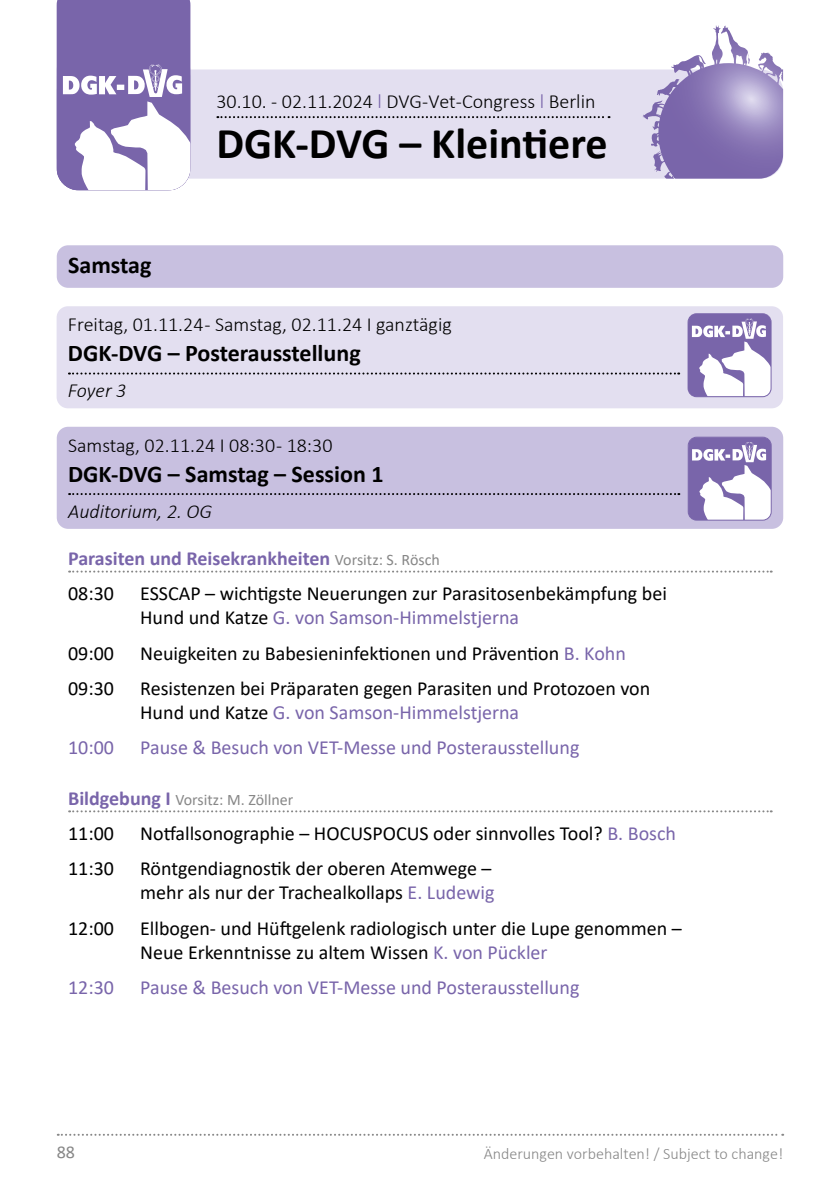
<style>
.page{position:relative;width:840px;height:1191px;background:#fff}
.page>*{position:absolute;margin:0;border:0;box-sizing:border-box;transform-origin:0 0}
.t1{font:700 44px "Calibri";color:#000}
.t2{font:700 24px "Calibri";color:#000}
.t3{font:20px/24px "Calibri";color:#000}
.t4{font:300 20px "Calibri";color:#000}
.t5{font:20px "Calibri";color:#7965aa}
.t6{font:700 20px/35.4px "Calibri";color:#7965aa}
.t7{font:italic 300 20px "Calibri";color:#000}
.t8{font:18px "Calibri";color:#878787}
.t9{font:300 16px "Calibri";color:#878787}
.t10{font:16px "Calibri";color:#878787}
.s1{color:#7965aa}
.s2{font-weight:400;font-size:16px;color:#878787}
.s3{font-weight:400;color:#000}
.s4{font-weight:700;font-size:20px;color:#7965aa}
</style>
<div class="page">
<svg style="left:58px;top:1133px;width:724px;height:2px"></svg>
<svg style="left:57px;top:69px;width:725px;height:110px;background:#d5cfe7"></svg>
<svg style="left:57px;top:0;width:133px;height:190px"></svg>
<svg style="left:642px;top:26px;width:74px;height:104px"></svg>
<svg style="left:217px;top:116px;width:392px;height:2px"></svg>
<div style="left:57px;top:306px;width:725px;height:102px;background:#e3dff0;border-radius:11px"></div>
<svg style="left:69px;top:372px;width:609px;height:2px"></svg>
<div style="left:57px;top:245px;width:725px;height:43px;background:#c8c0e0;border-radius:11px"></div>
<svg style="left:69px;top:570px;width:702px;height:2px"></svg>
<svg style="left:69px;top:810px;width:702px;height:2px"></svg>
<div style="left:57px;top:427px;width:725px;height:102px;background:#c8c0e0;border-radius:11px"></div>
<svg style="left:69px;top:493px;width:610px;height:2px"></svg>
<svg style="left:689px;top:314px;width:81px;height:83px;background:#b8add2"></svg>
<div style="left:687px;top:313px;width:84px;height:84px;border:1px solid #7965aa;border-radius:9px"></div>
<svg style="left:689px;top:437px;width:81px;height:83px;background:#b8add2"></svg>
<div style="left:687px;top:437px;width:84px;height:83px;border:1px solid #7965aa;border-radius:9px"></div>
<p class="t2" style="left:68px;top:248px;width:85px">Samstag</p>
<p class="t4" style="left:216px;top:89px;width:380px">30.10. - 02.11.2024 <span class="s1">l</span> DVG-Vet-Congress <span class="s1">l</span> Berlin</p>
<h1 class="t1" style="left:216px;top:112px;width:392px">DGK-DVG – Kleintiere</h1>
<p class="t4" style="left:68px;top:312px;width:385px">Freitag, 01.11.24 - Samstag, 02.11.24 I ganztägig</p>
<p class="t2" style="left:68px;top:336px;width:294px">DGK-DVG – Posterausstellung</p>
<p class="t7" style="left:68px;top:378px;width:60px">Foyer 3</p>
<p class="t4" style="left:68px;top:432px;width:266px">Samstag, 02.11.24 I 08:30 - 18:30</p>
<p class="t2" style="left:68px;top:457px;width:317px">DGK-DVG – Samstag – Session 1</p>
<p class="t7" style="left:68px;top:498px;width:145px">Auditorium, 2. OG</p>
<p class="t6" style="left:68px;top:540px;width:373px">Parasiten und Reisekrankheiten <span class="s2">Vorsitz: S. Rösch<br></span><span class="s3">08:30</span></p>
<p class="t3" style="left:140px;top:581px;width:528px">ESSCAP – wichtigste Neuerungen zur Parasitosenbekämpfung bei<br>Hund und Katze <span class="s1">G. von Samson-Himmelstjerna</span></p>
<p class="t3" style="left:68px;top:640px;width:47px">09:00</p>
<p class="t3" style="left:140px;top:640px;width:487px">Neuigkeiten zu Babesieninfektionen und Prävention <span class="s1">B. Kohn</span></p>
<p class="t3" style="left:68px;top:676px;width:47px">09:30</p>
<p class="t3" style="left:140px;top:676px;width:511px">Resistenzen bei Präparaten gegen Parasiten und Protozoen von<br>Hund und Katze <span class="s1">G. von Samson-Himmelstjerna</span></p>
<p class="t5" style="left:68px;top:734px;width:47px">10:00</p>
<p class="t5" style="left:140px;top:734px;width:440px">Pause &amp; Besuch von VET-Messe und Posterausstellung</p>
<p class="t10" style="left:68px;top:788px;width:227px"><span class="s4">Bildgebung I</span> Vorsitz: M. Zöllner</p>
<p class="t3" style="left:68px;top:821px;width:47px">11:00</p>
<p class="t3" style="left:140px;top:821px;width:537px">Notfallsonographie – HOCUSPOCUS oder sinnvolles Tool? <span class="s1">B. Bosch</span></p>
<p class="t3" style="left:68px;top:856px;width:47px">11:30</p>
<p class="t3" style="left:140px;top:856px;width:356px">Röntgendiagnostik der oberen Atemwege – mehr als nur der Trachealkollaps <span class="s1">E. Ludewig</span></p>
<p class="t3" style="left:68px;top:915px;width:47px">12:00</p>
<p class="t3" style="left:140px;top:915px;width:543px">Ellbogen- und Hüftgelenk radiologisch unter die Lupe genommen –<br>Neue Erkenntnisse zu altem Wissen <span class="s1">K. von Pückler</span></p>
<p class="t5" style="left:68px;top:973px;width:47px">12:30</p>
<p class="t5" style="left:140px;top:973px;width:440px">Pause &amp; Besuch von VET-Messe und Posterausstellung</p>
<p class="t8" style="left:57px;top:1139px;width:20px">88</p>
<p class="t9" style="left:483px;top:1143px;width:301px">Änderungen vorbehalten! / Subject to change!</p>
</div>
